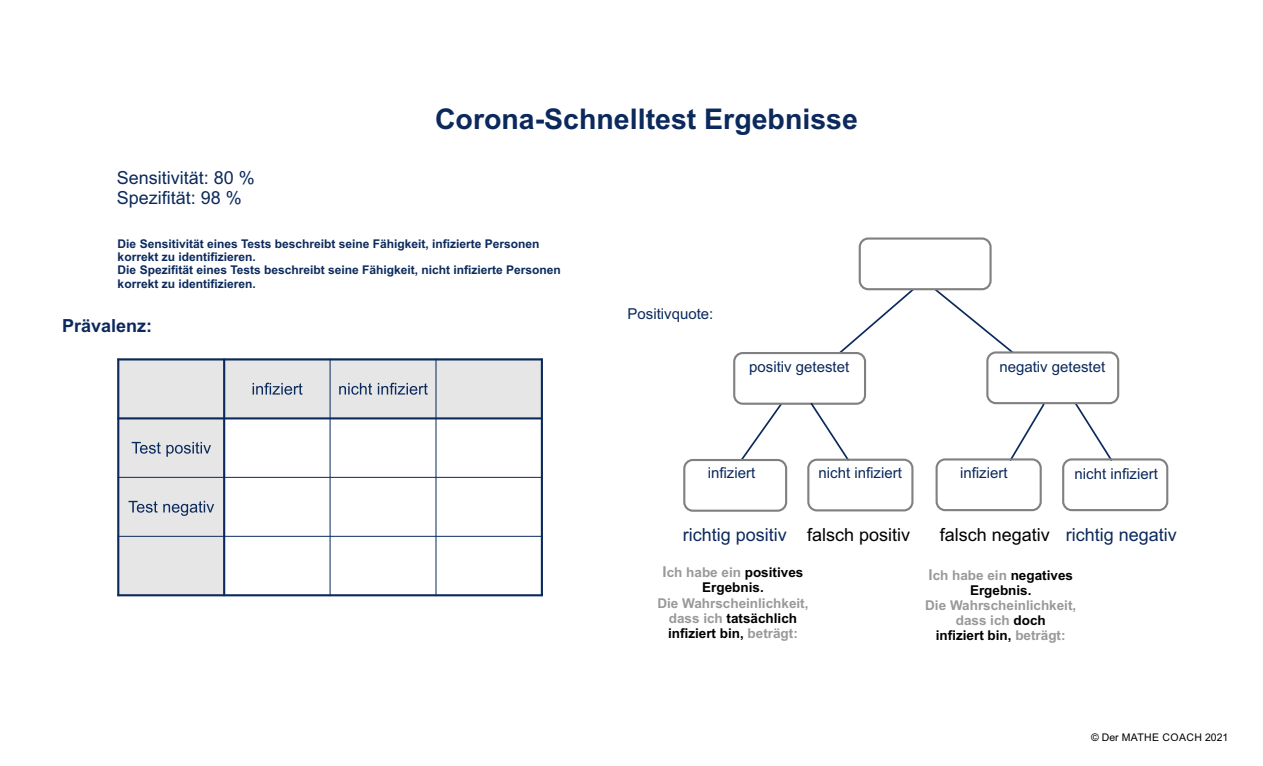
<style>
.page{position:relative;width:1263px;height:766px;background:#fff}
.page>*{position:absolute;margin:0;border:0;box-sizing:border-box;transform-origin:0 0}
.t1{font:700 28.5px "Arial";color:#0b295c}
.t2{font:18px/20.1px "Arial";color:#0b295c}
.t3{font:700 18px "Arial";color:#0b295c}
.t4{font:15px "Arial";color:#0b295c}
.t5{font:700 13.5px/15.1px "Arial";color:#999;text-align:center}
.t6{font:700 13.5px/15.5px "Arial";color:#000;text-align:center}
.t7{font:700 12px/13.4px "Arial";color:#0b295c}
.t8{font:10.5px "Arial";letter-spacing:.035em;color:#000}
.s1{color:#000}
.s2{font-size:15px;color:#999}
.s3{color:#999}
</style>
<div class="page">
<div style="left:119px;top:417px;width:106px;height:178px;background:#e6e6e6"></div>
<div style="left:118px;top:358px;width:424px;height:59px;background:#e6e6e6"></div>
<div style="left:1062px;top:458px;width:106px;height:53px;border:2px solid #808080;border-radius:9px"></div>
<div style="left:733px;top:352px;width:133px;height:52px;background:#fff;border:2px solid #808080;border-radius:9px"></div>
<div style="left:683px;top:459px;width:104px;height:52px;border:2px solid #808080;border-radius:9px"></div>
<div style="left:986px;top:351px;width:133px;height:53px;background:#fff;border:2px solid #808080;border-radius:9px"></div>
<div style="left:859px;top:237px;width:132px;height:53px;background:#fff;border:2px solid #808080;border-radius:9px"></div>
<svg style="left:739px;top:287px;width:176px;height:175px"></svg>
<svg style="left:933px;top:287px;width:181px;height:175px"></svg>
<div style="left:935px;top:458px;width:107px;height:53px;border:2px solid #808080;border-radius:9px"></div>
<div style="left:807px;top:458px;width:106px;height:53px;border:2px solid #808080;border-radius:9px"></div>
<svg style="left:253px;top:382px;width:50px;height:12px"></svg>
<svg style="left:339px;top:383px;width:33px;height:11px"></svg>
<svg style="left:378px;top:382px;width:50px;height:12px"></svg>
<svg style="left:132px;top:442px;width:79px;height:14px"></svg>
<svg style="left:128px;top:500px;width:86px;height:15px"></svg>
<hr style="left:117px;top:358px;width:2px;height:238px;background:#0b295c">
<hr style="left:223px;top:358px;width:2px;height:238px;background:#0b295c">
<hr style="left:117px;top:594px;width:426px;height:2px;background:#0b295c">
<hr style="left:117px;top:358px;width:426px;height:2px;background:#0b295c">
<hr style="left:330px;top:358px;width:1px;height:238px;background:#0b295c">
<hr style="left:436px;top:358px;width:1px;height:238px;background:#0b295c">
<hr style="left:117px;top:477px;width:426px;height:1px;background:#0b295c">
<hr style="left:117px;top:417px;width:426px;height:2px;background:#0b295c">
<hr style="left:541px;top:358px;width:2px;height:238px;background:#0b295c">
<hr style="left:117px;top:535px;width:426px;height:1px;background:#0b295c">
<h2 class="t2" style="left:117px;top:169px;width:140px">Sensitivität: 80 %<br>Spezifität: 98 %</h2>
<h1 class="t1" style="left:435px;top:108px;width:424px">Corona-Schnelltest Ergebnisse</h1>
<p class="t7" style="left:118px;top:238px;width:445px">Die Sensitivität eines Tests beschreibt seine Fähigkeit, infizierte Personen korrekt zu identifizieren.<br>Die Spezifität eines Tests beschreibt seine Fähigkeit, nicht infizierte Personen korrekt zu identifizieren.</p>
<h2 class="t3" style="left:62px;top:319px;width:92px">Prävalenz:</h2>
<p class="t4" style="left:627px;top:308px;width:87px">Positivquote:</p>
<p class="t4" style="left:749px;top:361px;width:102px">positiv getestet</p>
<p class="t4" style="left:999px;top:361px;width:107px">negativ getestet</p>
<p class="t4" style="left:708px;top:467px;width:49px">infiziert</p>
<p class="t4" style="left:818px;top:467px;width:85px">nicht infiziert</p>
<p class="t4" style="left:960px;top:467px;width:49px">infiziert</p>
<p class="t4" style="left:1074px;top:468px;width:85px">nicht infiziert</p>
<h2 class="t2" style="left:683px;top:526px;width:229px">richtig positiv <span class="s1">falsch positiv</span></h2>
<h2 class="t2" style="left:940px;top:526px;width:239px"><span class="s1">falsch negativ</span> richtig negativ</h2>
<p class="t6" style="left:663px;top:565px;width:142px"><span class="s2">I</span><span class="s3">ch habe ein</span> positives<br>Ergebnis.</p>
<p class="t5" style="left:657px;top:596px;width:153px">Die Wahrscheinlichkeit, dass ich <span class="s1">tatsächlich infiziert bin,</span> beträgt:</p>
<p class="t6" style="left:928px;top:568px;width:146px"><span class="s2">I</span><span class="s3">ch habe ein</span> negatives<br>Ergebnis.</p>
<p class="t5" style="left:925px;top:599px;width:153px">Die Wahrscheinlichkeit, dass ich <span class="s1">doch<br>infiziert bin,</span> beträgt:</p>
<p class="t8" style="left:1091px;top:733px;width:139px">© Der MATHE COACH 2021</p>
</div>
